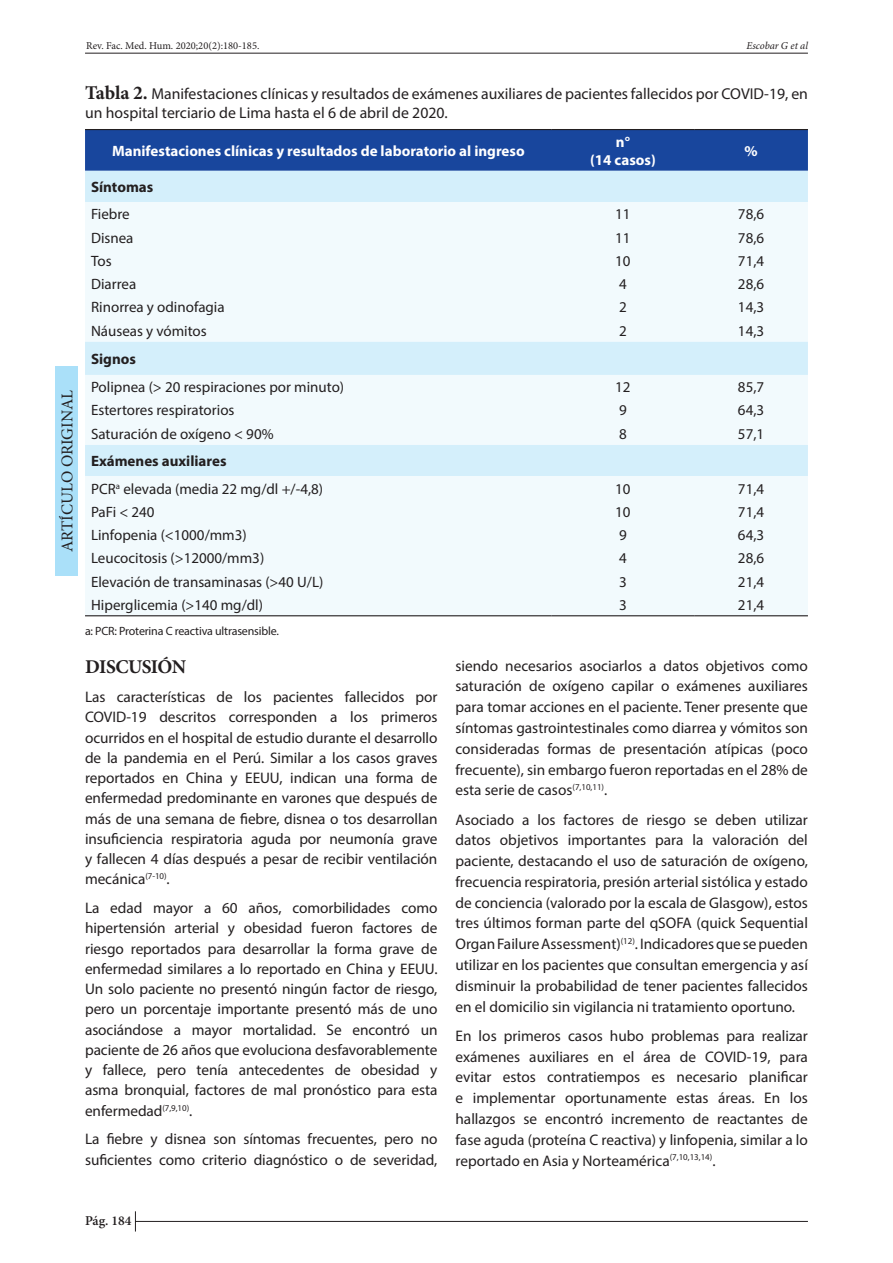
<style>
.page{position:relative;width:893px;height:1263px;background:#fff}
.page>*{position:absolute;margin:0;border:0;box-sizing:border-box;transform-origin:0 0}
.PARRAFO_OK{font:700 19.5px "Minion Pro";letter-spacing:-.03em;color:#231f20}
.t1{font:16.5px "Minion Pro";letter-spacing:-.005em;color:#231f20}
.t2{font:15.75px/18.9px "Myriad Pro";color:#231f20}
.PARRAFO_OK-2{font:15.3px/20.7px "Myriad Pro";letter-spacing:-.005em;color:#231f20;text-align:justify}
.PARRAFO_6_ABAJO{font:15px "Myriad Pro";color:#231f20}
.PARRAFO_6_ABAJO-2{font:700 15px "Myriad Pro";color:#fff}
.PARRAFO_6_ABAJO-3{font:700 15px "Myriad Pro";color:#231f20}
.t3{font:600 13.5px "Minion Pro";color:#231f20}
.PARRAFO_6_ABAJO-4{font:12px "Myriad Pro";letter-spacing:-.015em;color:#231f20}
.t4{font:10.5px "Minion Pro";color:#231f20}
.t5{font:italic 10.5px "Minion Pro";letter-spacing:-.005em;color:#231f20}
.s1{font-family:"Minion Pro";font-weight:700;font-size:19.5px}
</style>
<div class="page">
<div style="left:55px;top:366px;width:23px;height:209px;background:#aae0f9"></div>
<hr style="left:85px;top:53px;width:723px;height:1px;background:#231f20">
<svg style="left:135px;top:1211px;width:1px;height:20px"></svg>
<hr style="left:135px;top:1221px;width:673px;height:1px;background:#231f20">
<div style="left:85px;top:130px;width:723px;height:41px;background:#18469d"></div>
<div style="left:85px;top:171px;width:723px;height:31px;background:#d4effb"></div>
<svg style="left:85px;top:202px;width:723px;height:413px;fill:#f2fafd"></svg>
<hr style="left:85px;top:129px;width:467px;height:1px;background:#231f20">
<hr style="left:552px;top:129px;width:142px;height:1px;background:#231f20">
<hr style="left:694px;top:129px;width:114px;height:1px;background:#231f20">
<hr style="left:85px;top:615px;width:467px;height:1px;background:#231f20">
<hr style="left:552px;top:615px;width:142px;height:1px;background:#231f20">
<hr style="left:694px;top:615px;width:114px;height:1px;background:#231f20">
<p class="t4" style="left:86px;top:38px;width:175px">Rev. Fac. Med. Hum. 2020;20(2):180-185.</p>
<p class="t5" style="left:746px;top:38px;width:63px">Escobar G et al</p>
<p class="t1" style="left:56px;top:552px;width:163px;rotate:-90deg">ARTÍCULO ORIGINAL</p>
<p class="t2" style="left:85px;top:84px;width:724px"><span class="s1">Tabla 2.</span> Manifestaciones clínicas y resultados de exámenes auxiliares de pacientes fallecidos por COVID-19, en un hospital terciario de Lima hasta el 6 de abril de 2020.</p>
<p class="PARRAFO_6_ABAJO-2" style="left:112px;top:141px;width:414px">Manifestaciones clínicas y resultados de laboratorio al ingreso</p>
<p class="PARRAFO_6_ABAJO-2" style="left:616px;top:132px;width:16px">n°</p>
<p class="PARRAFO_6_ABAJO-2" style="left:590px;top:150px;width:67px">(14 casos)</p>
<p class="PARRAFO_6_ABAJO-2" style="left:744px;top:141px;width:15px">%</p>
<p class="PARRAFO_6_ABAJO-3" style="left:91px;top:177px;width:64px">Síntomas</p>
<p class="PARRAFO_6_ABAJO" style="left:91px;top:205px;width:40px">Fiebre</p>
<p class="PARRAFO_6_ABAJO" style="left:615px;top:205px;width:17px">11</p>
<p class="PARRAFO_6_ABAJO" style="left:738px;top:205px;width:28px">78,6</p>
<p class="PARRAFO_6_ABAJO" style="left:91px;top:228px;width:44px">Disnea</p>
<p class="PARRAFO_6_ABAJO" style="left:615px;top:228px;width:17px">11</p>
<p class="PARRAFO_6_ABAJO" style="left:738px;top:228px;width:28px">78,6</p>
<p class="PARRAFO_6_ABAJO" style="left:91px;top:251px;width:22px">Tos</p>
<p class="PARRAFO_6_ABAJO" style="left:615px;top:251px;width:17px">10</p>
<p class="PARRAFO_6_ABAJO" style="left:738px;top:251px;width:28px">71,4</p>
<p class="PARRAFO_6_ABAJO" style="left:91px;top:275px;width:47px">Diarrea</p>
<p class="PARRAFO_6_ABAJO" style="left:619px;top:275px;width:9px">4</p>
<p class="PARRAFO_6_ABAJO" style="left:738px;top:275px;width:28px">28,6</p>
<p class="PARRAFO_6_ABAJO" style="left:91px;top:298px;width:135px">Rinorrea y odinofagia</p>
<p class="PARRAFO_6_ABAJO" style="left:619px;top:298px;width:9px">2</p>
<p class="PARRAFO_6_ABAJO" style="left:738px;top:298px;width:28px">14,3</p>
<p class="PARRAFO_6_ABAJO" style="left:91px;top:321px;width:117px">Náuseas y vómitos</p>
<p class="PARRAFO_6_ABAJO" style="left:619px;top:321px;width:9px">2</p>
<p class="PARRAFO_6_ABAJO" style="left:738px;top:321px;width:28px">14,3</p>
<p class="PARRAFO_6_ABAJO-3" style="left:91px;top:349px;width:46px">Signos</p>
<p class="PARRAFO_6_ABAJO" style="left:91px;top:378px;width:255px">Polipnea (&gt; 20 respiraciones por minuto)</p>
<p class="PARRAFO_6_ABAJO" style="left:615px;top:378px;width:17px">12</p>
<p class="PARRAFO_6_ABAJO" style="left:738px;top:378px;width:28px">85,7</p>
<p class="PARRAFO_6_ABAJO" style="left:91px;top:401px;width:145px">Estertores respiratorios</p>
<p class="PARRAFO_6_ABAJO" style="left:619px;top:401px;width:9px">9</p>
<p class="PARRAFO_6_ABAJO" style="left:738px;top:401px;width:28px">64,3</p>
<p class="PARRAFO_6_ABAJO" style="left:91px;top:424px;width:184px">Saturación de oxígeno &lt; 90%</p>
<p class="PARRAFO_6_ABAJO" style="left:619px;top:424px;width:9px">8</p>
<p class="PARRAFO_6_ABAJO" style="left:738px;top:424px;width:28px">57,1</p>
<p class="PARRAFO_6_ABAJO-3" style="left:91px;top:451px;width:137px">Exámenes auxiliares</p>
<p class="PARRAFO_6_ABAJO" style="left:91px;top:479px;width:234px">PCR<sup>a</sup> elevada (media 22 mg/dl +/-4,8)</p>
<p class="PARRAFO_6_ABAJO" style="left:615px;top:479px;width:17px">10</p>
<p class="PARRAFO_6_ABAJO" style="left:738px;top:479px;width:28px">71,4</p>
<p class="PARRAFO_6_ABAJO" style="left:91px;top:502px;width:65px">PaFi &lt; 240</p>
<p class="PARRAFO_6_ABAJO" style="left:615px;top:502px;width:17px">10</p>
<p class="PARRAFO_6_ABAJO" style="left:738px;top:502px;width:28px">71,4</p>
<p class="PARRAFO_6_ABAJO" style="left:91px;top:526px;width:157px">Linfopenia (&lt;1000/mm3)</p>
<p class="PARRAFO_6_ABAJO" style="left:619px;top:526px;width:9px">9</p>
<p class="PARRAFO_6_ABAJO" style="left:738px;top:526px;width:28px">64,3</p>
<p class="PARRAFO_6_ABAJO" style="left:91px;top:549px;width:175px">Leucocitosis (&gt;12000/mm3)</p>
<p class="PARRAFO_6_ABAJO" style="left:619px;top:549px;width:9px">4</p>
<p class="PARRAFO_6_ABAJO" style="left:738px;top:549px;width:28px">28,6</p>
<p class="PARRAFO_6_ABAJO" style="left:91px;top:572px;width:234px">Elevación de transaminasas (&gt;40 U/L)</p>
<p class="PARRAFO_6_ABAJO" style="left:619px;top:572px;width:9px">3</p>
<p class="PARRAFO_6_ABAJO" style="left:738px;top:572px;width:28px">21,4</p>
<p class="PARRAFO_6_ABAJO" style="left:91px;top:595px;width:174px">Hiperglicemia (&gt;140 mg/dl)</p>
<p class="PARRAFO_6_ABAJO" style="left:619px;top:595px;width:9px">3</p>
<p class="PARRAFO_6_ABAJO" style="left:738px;top:595px;width:28px">21,4</p>
<p class="PARRAFO_6_ABAJO-4" style="left:85px;top:624px;width:195px">a: PCR: Proterina C reactiva ultrasensible.</p>
<p class="PARRAFO_OK" style="left:85px;top:653px;width:103px">DISCUSIÓN</p>
<p class="PARRAFO_OK-2" style="left:85px;top:686px;width:354px;line-height:20.2px">Las características de los pacientes fallecidos por COVID-19 descritos corresponden a los primeros ocurridos en el hospital de estudio durante el desarrollo de la pandemia en el Perú. Similar a los casos graves reportados en China y EEUU, indican una forma de enfermedad predominante en varones que después de más de una semana de fiebre, disnea o tos desarrollan insuficiencia respiratoria aguda por neumonía grave y fallecen 4 días después a pesar de recibir ventilación mecánica<sup>(7-10)</sup>.</p>
<p class="PARRAFO_OK-2" style="left:85px;top:897px;width:354px;line-height:20.2px">La edad mayor a 60 años, comorbilidades como hipertensión arterial y obesidad fueron factores de riesgo reportados para desarrollar la forma grave de enfermedad similares a lo reportado en China y EEUU.<br>Un solo paciente no presentó ningún factor de riesgo, pero un porcentaje importante presentó más de uno asociándose a mayor mortalidad. Se encontró un paciente de 26 años que evoluciona desfavorablemente y fallece, pero tenía antecedentes de obesidad y asma bronquial, factores de mal pronóstico para esta enfermedad<sup>(7,9,10)</sup>.</p>
<p class="PARRAFO_OK-2" style="left:85px;top:1129px;width:354px;line-height:20.2px">La fiebre y disnea son síntomas frecuentes, pero no suficientes como criterio diagnóstico o de severidad,</p>
<p class="PARRAFO_OK-2" style="left:455px;top:655px;width:354px">siendo necesarios asociarlos a datos objetivos como saturación de oxígeno capilar o exámenes auxiliares para tomar acciones en el paciente. Tener presente que síntomas gastrointestinales como diarrea y vómitos son consideradas formas de presentación atípicas (poco frecuente), sin embargo fueron reportadas en el 28% de esta serie de casos<sup>(7,10,11)</sup>.</p>
<p class="PARRAFO_OK-2" style="left:455px;top:809px;width:354px">Asociado a los factores de riesgo se deben utilizar datos objetivos importantes para la valoración del paciente, destacando el uso de saturación de oxígeno, frecuencia respiratoria, presión arterial sistólica y estado de conciencia (valorado por la escala de Glasgow), estos tres últimos forman parte del qSOFA (quick Sequential Organ Failure Assessment)<sup>(12)</sup>. Indicadores que se pueden utilizar en los pacientes que consultan emergencia y así disminuir la probabilidad de tener pacientes fallecidos en el domicilio sin vigilancia ni tratamiento oportuno.</p>
<p class="PARRAFO_OK-2" style="left:455px;top:1025px;width:354px">En los primeros casos hubo problemas para realizar exámenes auxiliares en el área de COVID-19, para evitar estos contratiempos es necesario planificar e implementar oportunamente estas áreas. En los hallazgos se encontró incremento de reactantes de fase aguda (proteína C reactiva) y linfopenia, similar a lo reportado en Asia y Norteamérica<sup>(7,10,13,14)</sup>.</p>
<p class="t3" style="left:85px;top:1211px;width:48px">Pág. 184</p>
</div>
